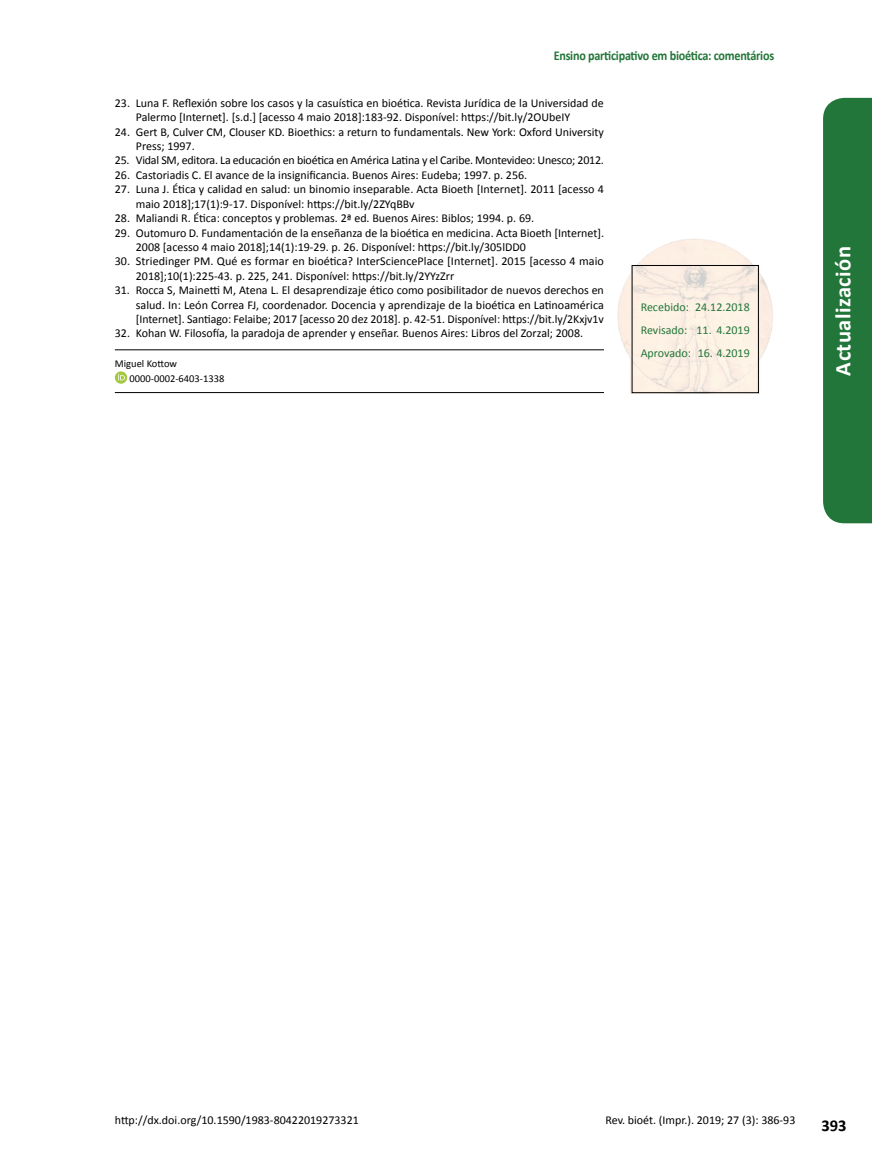
<style>
.page{position:relative;width:872px;height:1170px;background:#fff}
.page>*{position:absolute;margin:0;border:0;box-sizing:border-box;transform-origin:0 0}
.t1{font:700 22.5px "Calibri";letter-spacing:.02em;color:#fff}
.t2{font:700 16.5px "Calibri";color:#000}
.t3{font:700 13.5px "Calibri";letter-spacing:-.02em;color:#237639;scale:.9 1}
.t4{font:12px/14.4px "Calibri";color:#000}
.t5{font:12px "Calibri";letter-spacing:-.02em;color:#000}
.t6{font:12px/23px "Calibri";color:#237639;text-align:justify}
.t7{font:10.5px/14.7px "Calibri";color:#000}
</style>
<div class="page">
<div style="left:823px;top:98px;width:49px;height:425px;background:#237639"></div>
<hr style="left:115px;top:349px;width:489px;height:1px;background:#000">
<hr style="left:115px;top:392px;width:489px;height:1px;background:#000">
<svg style="left:115px;top:371px;width:12px;height:12px"></svg>
<svg style="left:118px;top:373px;width:7px;height:7px"></svg>
<img style="left:617px;top:239px;width:156px;height:154px">
<div style="left:632px;top:265px;width:126px;height:128px;border:1px solid #000"></div>
<p class="t3" style="left:554px;top:46px;width:246px">Ensino participativo em bioética: comentários</p>
<p class="t4" style="left:136px;top:96px;width:469px;text-indent:-21px">23. Luna F. Reflexión sobre los casos y la casuística en bioética. Revista Jurídica de la Universidad de<br>Palermo [Internet]. [s.d.] [acesso 4 maio 2018]:183-92. Disponível: https://bit.ly/2OUbeIY</p>
<p class="t4" style="left:136px;top:124px;width:469px;text-indent:-21px">24. Gert B, Culver CM, Clouser KD. Bioethics: a return to fundamentals. New York: Oxford University<br>Press; 1997.</p>
<p class="t5" style="left:115px;top:153px;width:490px">25. Vidal SM, editora. La educación en bioética en América Latina y el Caribe. Montevideo: Unesco; 2012.</p>
<p class="t4" style="left:115px;top:168px;width:414px">26. Castoriadis C. El avance de la insignificancia. Buenos Aires: Eudeba; 1997. p. 256.</p>
<p class="t4" style="left:136px;top:182px;width:469px;text-indent:-21px">27. Luna J. Ética y calidad en salud: un binomio inseparable. Acta Bioeth [Internet]. 2011 [acesso 4 maio 2018];17(1):9-17. Disponível: https://bit.ly/2ZYqBBv</p>
<p class="t4" style="left:115px;top:211px;width:421px">28. Maliandi R. Ética: conceptos y problemas. 2ª ed. Buenos Aires: Biblos; 1994. p. 69.</p>
<p class="t4" style="left:136px;top:225px;width:470px;text-indent:-21px">29. Outomuro D. Fundamentación de la enseñanza de la bioética en medicina. Acta Bioeth [Internet].<br>2008 [acesso 4 maio 2018];14(1):19-29. p. 26. Disponível: https://bit.ly/305lDD0</p>
<p class="t4" style="left:136px;top:254px;width:469px;text-indent:-21px">30. Striedinger PM. Qué es formar en bioética? InterSciencePlace [Internet]. 2015 [acesso 4 maio<br>2018];10(1):225-43. p. 225, 241. Disponível: https://bit.ly/2YYzZrr</p>
<p class="t4" style="left:136px;top:283px;width:469px;text-align:justify;text-indent:-21px">31. Rocca S, Mainetti M, Atena L. El desaprendizaje ético como posibilitador de nuevos derechos en salud. In: León Correa FJ, coordenador. Docencia y aprendizaje de la bioética en Latinoamérica [Internet]. Santiago: Felaibe; 2017 [acesso 20 dez 2018]. p. 42-51. Disponível: https://bit.ly/2Kxjv1v</p>
<p class="t4" style="left:115px;top:326px;width:470px">32. Kohan W. Filosofía, la paradoja de aprender y enseñar. Buenos Aires: Libros del Zorzal; 2008.</p>
<p class="t7" style="left:130px;top:356px;width:96px;text-indent:-15px">Miguel Kottow<br>0000-0002-6403-1338</p>
<p class="t6" style="left:640px;top:295px;width:111px">Recebido: 24.12.2018<br>Revisado: 11. 4.2019<br>Aprovado: 16. 4.2019</p>
<h1 class="t1" style="left:827px;top:375px;width:131px;rotate:-90deg">Actualización</h1>
<p class="t4" style="left:115px;top:1113px;width:245px">http://dx.doi.org/10.1590/1983-80422019273321</p>
<p class="t4" style="left:605px;top:1113px;width:191px">Rev. bioét. (Impr.). 2019; 27 (3): 386-93</p>
<h2 class="t2" style="left:821px;top:1113px;width:27px">393</h2>
</div>
